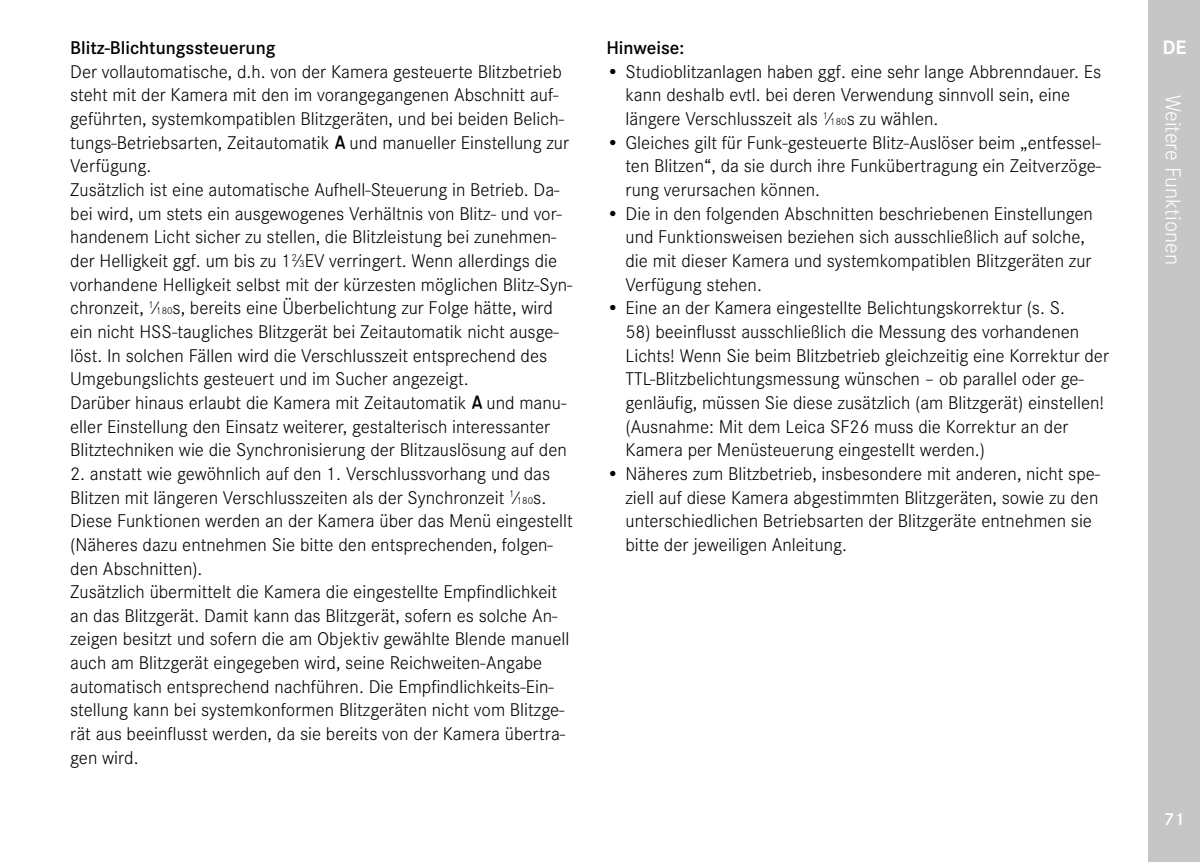
<style>
.page{position:relative;width:1200px;height:862px;background:#fff}
.page>*{position:absolute;margin:0;border:0;box-sizing:border-box;transform-origin:0 0}
.Footnote{font:300 22.5px "Corporate S";color:#fff}
.t1{font:700 20.25px "Corporate S";color:#fff}
.Body_Text{font:300 19.12px/23.6px "Corporate S";color:#000}
.Note_Heading{font:600 19.12px "Corporate S";color:#000}
.t2{font:600 18px "Corporate S";color:#fff}
.s1{font-family:"LG1050";font-weight:400;font-size:16.88px}
.s2{font-size:10.58px}
</style>
<div class="page">
<div style="left:1148px;top:0;width:51px;height:861px;background:#c6c6c6"></div>
<p class="Note_Heading" style="left:70px;top:34px;width:207px">Blitz-Blichtungssteuerung</p>
<p class="Body_Text" style="left:70px;top:58px;width:500px">Der vollautomatische, d.h. von der Kamera gesteuerte Blitzbetrieb steht mit der Kamera mit den im vorangegangenen Abschnitt auf&shy;geführten, systemkompatiblen Blitzgeräten, und bei beiden Belich&shy;tungs-Betriebsarten, Zeitautomatik <span class="s1">A</span> und manueller Einstellung zur Verfügung.</p>
<p class="Body_Text" style="left:70px;top:177px;width:504px">Zusätzlich ist eine automatische Aufhell-Steuerung in Betrieb. Da&shy;bei wird, um stets ein ausgewogenes Verhältnis von Blitz- und vor&shy;handenem Licht sicher zu stellen, die Blitzleistung bei zunehmen&shy;der Helligkeit ggf. um bis zu 1<sup>2</sup>⁄<span class="s2">3</span>EV verringert. Wenn allerdings die vorhandene Helligkeit selbst mit der kürzesten möglichen Blitz-Syn&shy;chronzeit, <sup>1</sup>⁄<span class="s2">180</span>s, bereits eine Überbelichtung zur Folge hätte, wird ein nicht HSS-taugliches Blitzgerät bei Zeitautomatik nicht ausge&shy;löst. In solchen Fällen wird die Verschlusszeit entsprechend des Umgebungslichts gesteuert und im Sucher angezeigt.</p>
<p class="Body_Text" style="left:70px;top:389px;width:498px">Darüber hinaus erlaubt die Kamera mit Zeitautomatik <span class="s1">A</span> und manu&shy;eller Einstellung den Einsatz weiterer, gestalterisch interessanter<br>Blitztechniken wie die Synchronisierung der Blitzauslösung auf den</p>
<p class="Body_Text" style="left:70px;top:460px;width:504px">2. anstatt wie gewöhnlich auf den 1. Verschlussvorhang und das Blitzen mit längeren Verschlusszeiten als der Synchronzeit <sup>1</sup>⁄<span class="s2">180</span>s.<br>Diese Funktionen werden an der Kamera über das Menü eingestellt (Näheres dazu entnehmen Sie bitte den entsprechenden, folgen&shy;den Abschnitten).</p>
<p class="Body_Text" style="left:70px;top:578px;width:500px">Zusätzlich übermittelt die Kamera die eingestellte Empfindlichkeit an das Blitzgerät. Damit kann das Blitzgerät, sofern es solche An&shy;zeigen besitzt und sofern die am Objektiv gewählte Blende manuell auch am Blitzgerät eingegeben wird, seine Reichweiten-Angabe automatisch entsprechend nachführen. Die Empfindlichkeits-Ein&shy;stellung kann bei systemkonformen Blitzgeräten nicht vom Blitzge&shy;rät aus beeinflusst werden, da sie bereits von der Kamera übertra&shy;gen wird.</p>
<p class="Note_Heading" style="left:606px;top:34px;width:79px">Hinweise:</p>
<p class="Body_Text" style="left:625px;top:58px;width:477px;text-indent:-19px">• Studioblitzanlagen haben ggf. eine sehr lange Abbrenndauer. Es kann deshalb evtl. bei deren Verwendung sinnvoll sein, eine längere Verschlusszeit als <sup>1</sup>⁄<span class="s2">180</span>s zu wählen.</p>
<p class="Body_Text" style="left:625px;top:129px;width:477px;text-align:justify;text-indent:-19px">• Gleiches gilt für Funk-gesteuerte Blitz-Auslöser beim „entfessel&shy;ten Blitzen“, da sie durch ihre Funkübertragung ein Zeitverzöge&shy;rung verursachen können.</p>
<p class="Body_Text" style="left:625px;top:200px;width:469px;text-indent:-19px">• Die in den folgenden Abschnitten beschriebenen Einstellungen und Funktionsweisen beziehen sich ausschließlich auf solche, die mit dieser Kamera und systemkompatiblen Blitzgeräten zur Verfügung stehen.</p>
<p class="Body_Text" style="left:606px;top:295px;width:460px">• Eine an der Kamera eingestellte Belichtungskorrektur (s. S.</p>
<p class="Body_Text" style="left:625px;top:318px;width:485px">58) beeinflusst ausschließlich die Messung des vorhandenen Lichts! Wenn Sie beim Blitzbetrieb gleichzeitig eine Korrektur der TTL-Blitzbelichtungsmessung wünschen – ob parallel oder ge&shy;genläufig, müssen Sie diese zusätzlich (am Blitzgerät) einstellen! (Ausnahme: Mit dem Leica SF26 muss die Korrektur an der Kamera per Menüsteuerung eingestellt werden.)</p>
<p class="Body_Text" style="left:625px;top:460px;width:476px;text-indent:-19px">• Näheres zum Blitzbetrieb, insbesondere mit anderen, nicht spe&shy;ziell auf diese Kamera abgestimmten Blitzgeräten, sowie zu den unterschiedlichen Betriebsarten der Blitzgeräte entnehmen sie bitte der jeweiligen Anleitung.</p>
<p class="t1" style="left:1161px;top:32px;width:25px">DE</p>
<p class="Footnote" style="left:1188px;top:94px;width:172px;rotate:90deg">Weitere Funktionen</p>
<p class="t2" style="left:1163px;top:805px;width:21px">71</p>
</div>
